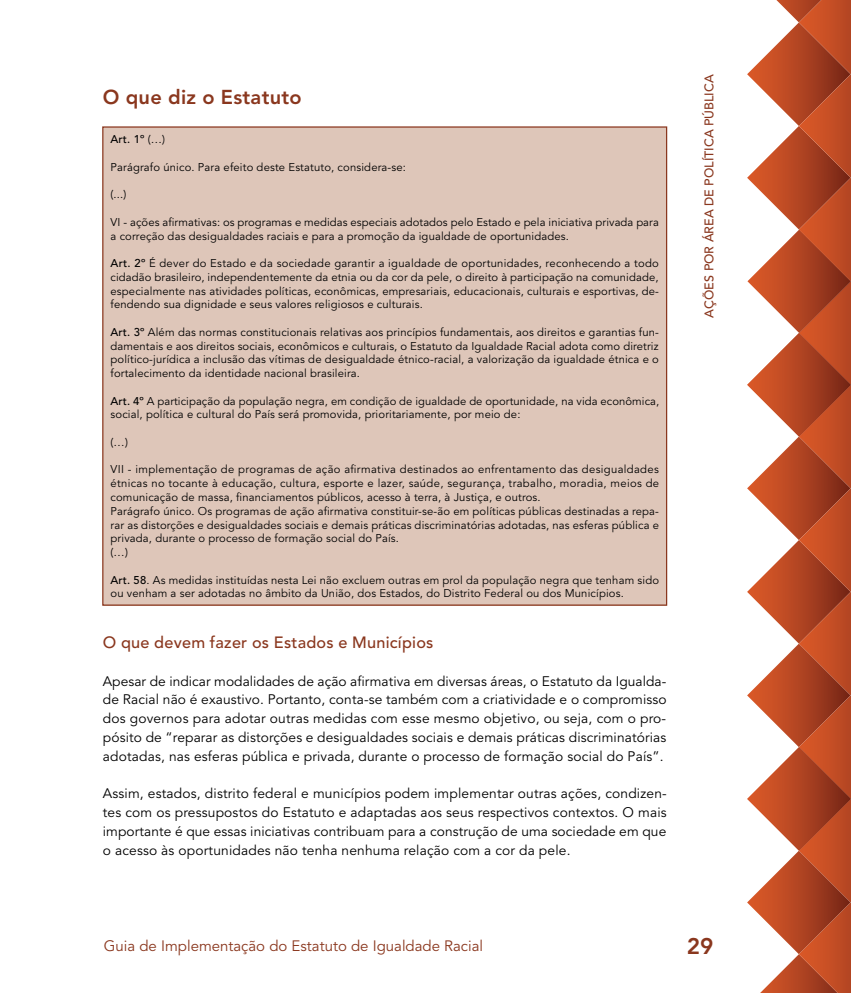
<style>
.page{position:relative;width:851px;height:993px;background:#fff}
.page>*{position:absolute;margin:0;border:0;box-sizing:border-box;transform-origin:0 0}
.t1{font:800 22.5px "Avenir LT Std";color:#8a371e}
.t2{font:800 20px "Avenir LT Std";letter-spacing:.015em;color:#8a371e}
.t3{font:500 16.25px "Avenir LT Std";letter-spacing:.015em;color:#8a371e}
.t4{font:15px "Avenir LT Std";color:#8a371e}
.t5{font:13.75px/18.8px "Avenir LT Std";letter-spacing:.015em;color:#000;text-align:justify}
.t6{font:500 12.5px "Avenir LT Std";color:#8a371e}
.t7{font:11.25px/13.8px "Avenir LT Std";letter-spacing:.015em;color:#000}
.t8{font:500 11.25px "Avenir LT Std";color:#000}
.s1{font-weight:400}
.s2{font-weight:500}
</style>
<div class="page">
<svg style="left:747px;top:0;width:103px;height:992px"></svg>
<div style="left:103px;top:127px;width:563px;height:478px;background:#dec6b9"></div>
<h2 class="t2" style="left:103px;top:85px;width:200px">O que diz o Estatuto</h2>
<p class="t8" style="left:110px;top:133px;width:56px">Art. 1º <span class="s1">(…)</span></p>
<p class="t7" style="left:110px;top:160px;width:297px">Parágrafo único. Para efeito deste Estatuto, considera-se:</p>
<p class="t7" style="left:110px;top:188px;width:17px">(...)</p>
<p class="t7" style="left:110px;top:215px;width:549px">VI - ações afirmativas: os programas e medidas especiais adotados pelo Estado e pela iniciativa privada para a correção das desigualdades raciais e para a promoção da igualdade de oportunidades.</p>
<p class="t7" style="left:110px;top:256px;width:550px;text-align:justify"><span class="s2">Art. 2º</span> É dever do Estado e da sociedade garantir a igualdade de oportunidades, reconhecendo a todo cidadão brasileiro, independentemente da etnia ou da cor da pele, o direito à participação na comunidade, especialmente nas atividades políticas, econômicas, empresariais, educacionais, culturais e esportivas, de&shy;fendendo sua dignidade e seus valores religiosos e culturais.</p>
<p class="t7" style="left:110px;top:325px;width:550px;text-align:justify"><span class="s2">Art. 3º</span> Além das normas constitucionais relativas aos princípios fundamentais, aos direitos e garantias fun&shy;damentais e aos direitos sociais, econômicos e culturais, o Estatuto da Igualdade Racial adota como diretriz político-jurídica a inclusão das vítimas de desigualdade étnico-racial, a valorização da igualdade étnica e o fortalecimento da identidade nacional brasileira.</p>
<p class="t7" style="left:110px;top:394px;width:550px"><span class="s2">Art. 4º</span> A participação da população negra, em condição de igualdade de oportunidade, na vida econômica, social, política e cultural do País será promovida, prioritariamente, por meio de:</p>
<p class="t7" style="left:110px;top:435px;width:19px">(…)</p>
<p class="t7" style="left:110px;top:463px;width:550px">VII - implementação de programas de ação afirmativa destinados ao enfrentamento das desigualdades étnicas no tocante à educação, cultura, esporte e lazer, saúde, segurança, trabalho, moradia, meios de comunicação de massa, financiamentos públicos, acesso à terra, à Justiça, e outros.<br>Parágrafo único. Os programas de ação afirmativa constituir-se-ão em políticas públicas destinadas a repa&shy;rar as distorções e desigualdades sociais e demais práticas discriminatórias adotadas, nas esferas pública e privada, durante o processo de formação social do País.<br>(…)</p>
<p class="t7" style="left:110px;top:573px;width:550px"><span class="s2">Art. 58</span>. As medidas instituídas nesta Lei não excluem outras em prol da população negra que tenham sido ou venham a ser adotadas no âmbito da União, dos Estados, do Distrito Federal ou dos Municípios.</p>
<h3 class="t3" style="left:103px;top:633px;width:332px">O que devem fazer os Estados e Municípios</h3>
<p class="t5" style="left:103px;top:671px;width:565px">Apesar de indicar modalidades de ação afirmativa em diversas áreas, o Estatuto da Igualda&shy;de Racial não é exaustivo. Portanto, conta-se também com a criatividade e o compromisso dos governos para adotar outras medidas com esse mesmo objetivo, ou seja, com o pro&shy;pósito de “reparar as distorções e desigualdades sociais e demais práticas discriminatórias adotadas, nas esferas pública e privada, durante o processo de formação social do País”.</p>
<p class="t5" style="left:103px;top:784px;width:565px">Assim, estados, distrito federal e municípios podem implementar outras ações, condizen&shy;tes com os pressupostos do Estatuto e adaptadas aos seus respectivos contextos. O mais importante é que essas iniciativas contribuam para a construção de uma sociedade em que o acesso às oportunidades não tenha nenhuma relação com a cor da pele.</p>
<p class="t6" style="left:701px;top:317px;width:244px;rotate:-90deg">Ações por área de política pública</p>
<h3 class="t4" style="left:104px;top:937px;width:381px">Guia de Implementação do Estatuto de Igualdade Racial</h3>
<h1 class="t1" style="left:686px;top:932px;width:28px">29</h1>
</div>
